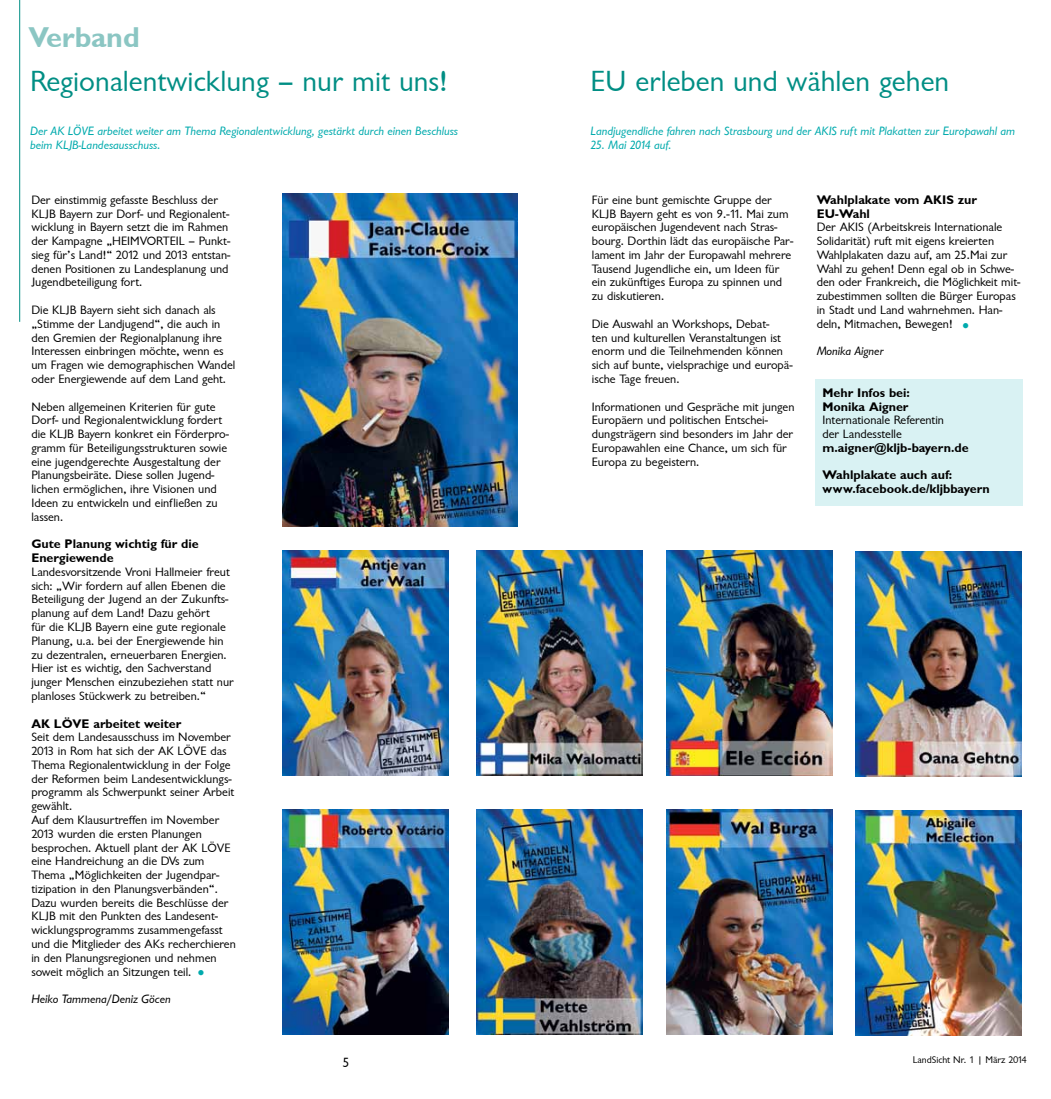
<style>
.page{position:relative;width:1051px;height:1099px;background:#fff}
.page>*{position:absolute;margin:0;border:0;box-sizing:border-box;transform-origin:0 0}
.t1{font:30px "Garrison Sans";color:#008e84}
.t2{font:28.75px "Garrison Sans BOLD";color:#8bc6c3}
.t3{font:13.75px "Garrison Sans";color:#000}
.t4{font:12.5px/13.8px "Garrison Sans";color:#000}
.t5{font:12.5px/13.8px "Garrison Sans ITALIC";color:#00aaad}
.t6{font:12.5px/13.8px "Garrison Sans BOLD";color:#000}
.t7{font:12.5px "Garrison Sans ITALIC";color:#000}
.t8{font:12.5px "Garrison Sans ITALIC";letter-spacing:-.025em;color:#00aaad}
.t9{font:10px "Garrison Sans";color:#000}
.s1{font-size:18.75px;color:#00aaad}
</style>
<div class="page">
<hr style="left:19px;top:0;width:1px;height:322px;background:#008e84">
<img style="left:283px;top:194px;width:235px;height:332px">
<img style="left:283px;top:550px;width:165px;height:225px">
<img style="left:283px;top:809px;width:165px;height:225px">
<img style="left:477px;top:550px;width:165px;height:225px">
<img style="left:666px;top:550px;width:165px;height:225px">
<img style="left:855px;top:551px;width:166px;height:225px">
<img style="left:477px;top:809px;width:165px;height:225px">
<img style="left:666px;top:809px;width:165px;height:225px">
<img style="left:855px;top:810px;width:166px;height:225px">
<div style="left:815px;top:379px;width:207px;height:127px;background:#d9f2f3"></div>
<h2 class="t2" style="left:28px;top:21px;width:113px">Verband</h2>
<h1 class="t1" style="left:30px;top:65px;width:419px">Regionalentwicklung – nur mit uns!</h1>
<p class="t5" style="left:30px;top:124px;width:429px">Der AK LÖVE arbeitet weiter am Thema Regionalentwicklung, gestärkt durch einen Beschluss beim KLJB-Landesausschuss.</p>
<p class="t4" style="left:31px;top:193px;width:200px">Der einstimmig gefasste Beschluss der KLJB Bayern zur Dorf- und Regionalent&shy;wicklung in Bayern setzt die im Rahmen der Kampagne „HEIMVORTEIL – Punkt&shy;sieg für’s Land!“ 2012 und 2013 entstan&shy;denen Positionen zu Landesplanung und Jugendbeteiligung fort.</p>
<p class="t4" style="left:31px;top:303px;width:205px">Die KLJB Bayern sieht sich danach als „Stimme der Landjugend“, die auch in den Gremien der Regionalplanung ihre Interessen einbringen möchte, wenn es um Fragen wie demographischen Wandel oder Energiewende auf dem Land geht.</p>
<p class="t4" style="left:31px;top:400px;width:199px">Neben allgemeinen Kriterien für gute Dorf- und Regionalentwicklung fordert die KLJB Bayern konkret ein Förderpro&shy;gramm für Beteiligungsstrukturen sowie eine jugendgerechte Ausgestaltung der Planungsbeiräte. Diese sollen Jugend&shy;lichen ermöglichen, ihre Visionen und Ideen zu entwickeln und einfließen zu lassen.</p>
<p class="t6" style="left:31px;top:537px;width:169px">Gute Planung wichtig für die<br>Energiewende</p>
<p class="t4" style="left:31px;top:565px;width:204px">Landesvorsitzende Vroni Hallmeier freut sich: „Wir fordern auf allen Ebenen die Beteiligung der Jugend an der Zukunfts&shy;planung auf dem Land! Dazu gehört<br>für die KLJB Bayern eine gute regionale Planung, u.a. bei der Energiewende hin zu dezentralen, erneuerbaren Energien.<br>Hier ist es wichtig, den Sachverstand junger Menschen einzubeziehen statt nur planloses Stückwerk zu betreiben.“</p>
<p class="t6" style="left:31px;top:716px;width:151px">AK LÖVE arbeitet weiter</p>
<p class="t4" style="left:31px;top:730px;width:206px">Seit dem Landesausschuss im November 2013 in Rom hat sich der AK LÖVE das Thema Regionalentwicklung in der Folge der Reformen beim Landesentwicklungs&shy;programm als Schwerpunkt seiner Arbeit gewählt.<br>Auf dem Klausurtreffen im November 2013 wurden die ersten Planungen besprochen. Aktuell plant der AK LÖVE eine Handreichung an die DVs zum Thema „Möglichkeiten der Jugendpar&shy;tizipation in den Planungsverbänden“.<br>Dazu wurden bereits die Beschlüsse der KLJB mit den Punkten des Landesent&shy;wicklungsprogramms zusammengefasst und die Mitglieder des AKs recherchieren in den Planungsregionen und nehmen soweit möglich an Sitzungen teil. <span class="s1">•</span></p>
<p class="t7" style="left:31px;top:992px;width:141px">Heiko Tammena/Deniz Göcen</p>
<h1 class="t1" style="left:590px;top:65px;width:360px">EU erleben und wählen gehen</h1>
<p class="t5" style="left:590px;top:124px;width:426px">Landjugendliche fahren nach Strasbourg und der AKIS ruft mit Plakatten zur Europawahl am</p>
<p class="t8" style="left:590px;top:138px;width:82px">25. Mai 2014 auf.</p>
<p class="t4" style="left:591px;top:193px;width:203px">Für eine bunt gemischte Gruppe der KLJB Bayern geht es von 9.-11. Mai zum europäischen Jugendevent nach Stras&shy;bourg. Dorthin lädt das europäische Par&shy;lament im Jahr der Europawahl mehrere Tausend Jugendliche ein, um Ideen für ein zukünftiges Europa zu spinnen und zu diskutieren.</p>
<p class="t4" style="left:591px;top:317px;width:202px">Die Auswahl an Workshops, Debat-<br>ten und kulturellen Veranstaltungen ist enorm und die Teilnehmenden können sich auf bunte, vielsprachige und europä&shy;ische Tage freuen.</p>
<p class="t4" style="left:591px;top:400px;width:204px">Informationen und Gespräche mit jungen Europäern und politischen Entschei&shy;dungsträgern sind besonders im Jahr der Europawahlen eine Chance, um sich für Europa zu begeistern.</p>
<p class="t6" style="left:816px;top:193px;width:162px">Wahlplakate vom AKIS zur<br>EU-Wahl</p>
<p class="t4" style="left:816px;top:221px;width:205px">Der AKIS (Arbeitskreis Internationale Solidarität) ruft mit eigens kreierten Wahlplakaten dazu auf, am 25.Mai zur Wahl zu gehen! Denn egal ob in Schwe&shy;den oder Frankreich, die Möglichkeit mit&shy;zubestimmen sollten die Bürger Europas in Stadt und Land wahrnehmen. Han&shy;deln, Mitmachen, Bewegen! <span class="s1">•</span></p>
<p class="t7" style="left:816px;top:344px;width:68px">Monika Aigner</p>
<p class="t6" style="left:822px;top:386px;width:89px">Mehr Infos bei:<br>Monika Aigner</p>
<p class="t4" style="left:822px;top:413px;width:123px">Internationale Referentin der Landesstelle</p>
<p class="t6" style="left:822px;top:441px;width:148px">m.aigner@kljb-bayern.de</p>
<p class="t6" style="left:822px;top:468px;width:169px">Wahlplakate auch auf: www.facebook.de/kljbbayern</p>
<p class="t3" style="left:342px;top:1055px;width:9px">5</p>
<p class="t9" style="left:912px;top:1054px;width:116px">LandSicht Nr. 1 | März 2014</p>
</div>
